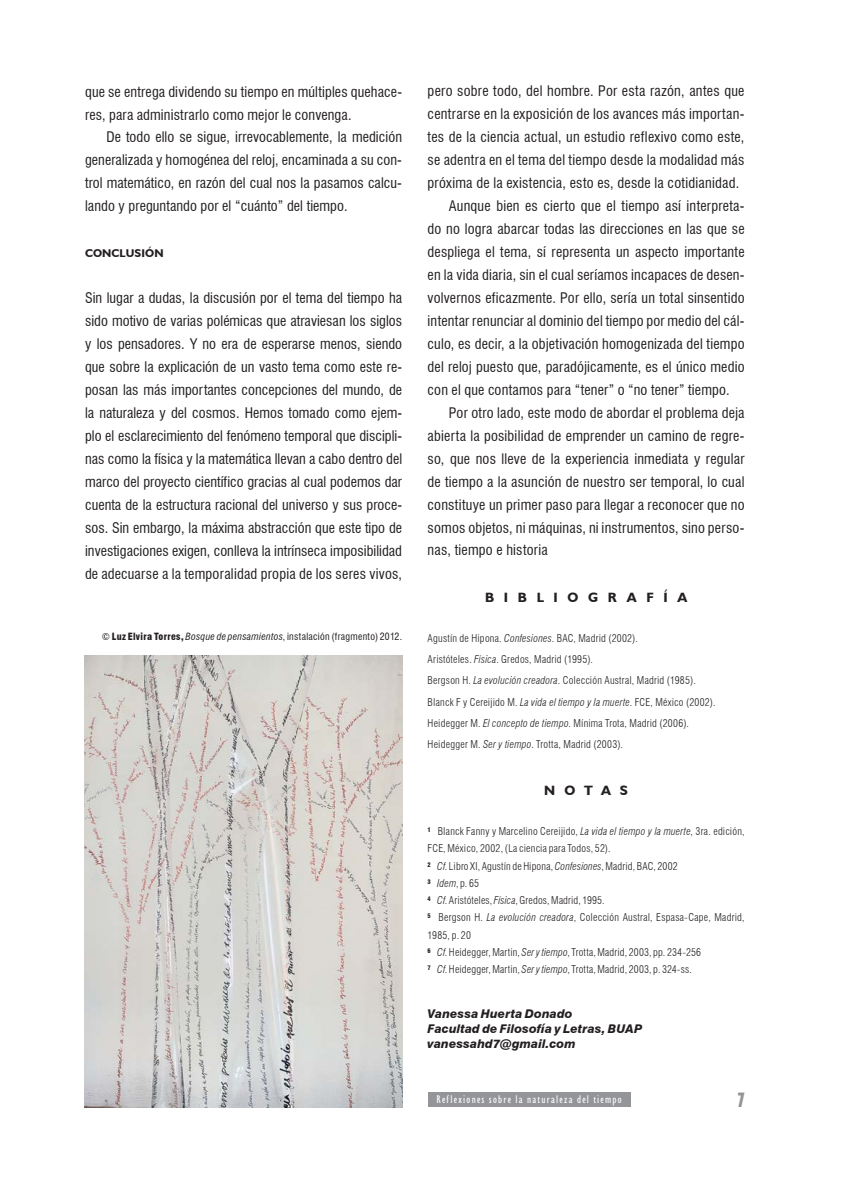
<style>
.page{position:relative;width:851px;height:1191px;background:#fff}
.page>*{position:absolute;margin:0;border:0;box-sizing:border-box;transform-origin:0 0}
.t1{font:700 condensed 21px "Humanist 521 BT Xtra";color:#939598;scale:.75 1}
.t2{font:condensed 14.25px/23px "Swiss 721 BT";letter-spacing:.015em;color:#231f20;text-align:justify}
.t3{font:700 13.5px "Humanist 521 BT";letter-spacing:.715em;color:#231f20}
.t4{font:italic 800 12px/15px "Swiss 721 BT";letter-spacing:.005em;color:#231f20}
.t5{font:condensed 11.25px "Humanist 521 BT";letter-spacing:.11em;color:#fff}
.t6{font:700 11.25px "Humanist 521 BT";letter-spacing:.01em;color:#231f20}
.t7{font:300 condensed 10.5px/17.2px "Swiss 721 BT";letter-spacing:.02em;color:#231f20}
.t8{font:condensed 9.75px "Swiss 721 BT";letter-spacing:.03em;color:#231f20}
.s1{font-weight:900}
.s2{font-style:italic}
</style>
<div class="page">
<div style="left:427px;top:1092px;width:203px;height:14px;background:#939598"></div>
<img style="left:85px;top:656px;width:318px;height:451px">
<p class="t2" style="left:85px;top:80px;width:318px">que se entrega dividendo su tiempo en múltiples quehace&shy;res, para administrarlo como mejor le convenga.</p>
<p class="t2" style="left:85px;top:126px;width:318px;text-indent:21px">De todo ello se sigue, irrevocablemente, la medición generalizada y homogénea del reloj, encaminada a su con&shy;trol matemático, en razón del cual nos la pasamos calcu&shy;lando y preguntando por el “cuánto” del tiempo.</p>
<p class="t6" style="left:85px;top:246px;width:80px">CONCLUSIÓN</p>
<p class="t2" style="left:85px;top:286px;width:318px">Sin lugar a dudas, la discusión por el tema del tiempo ha sido motivo de varias polémicas que atraviesan los siglos y los pensadores. Y no era de esperarse menos, siendo que sobre la explicación de un vasto tema como este re&shy;posan las más importantes concepciones del mundo, de la naturaleza y del cosmos. Hemos tomado como ejem&shy;plo el esclarecimiento del fenómeno temporal que discipli&shy;nas como la física y la matemática llevan a cabo dentro del marco del proyecto científico gracias al cual podemos dar cuenta de la estructura racional del universo y sus proce&shy;sos. Sin embargo, la máxima abstracción que este tipo de investigaciones exigen, conlleva la intrínseca imposibilidad de adecuarse a la temporalidad propia de los seres vivos,</p>
<p class="t8" style="left:102px;top:630px;width:301px">© <span class="s1">Luz Elvira Torres,</span> <span class="s2">Bosque de pensamientos</span>, instalación (fragmento) 2012.</p>
<p class="t2" style="left:427px;top:80px;width:318px">pero sobre todo, del hombre. Por esta razón, antes que</p>
<p class="t2" style="left:427px;top:103px;width:318px">centrarse en la exposición de los avances más importan-</p>
<p class="t2" style="left:427px;top:126px;width:318px">tes de la ciencia actual, un estudio reflexivo como este,</p>
<p class="t2" style="left:427px;top:149px;width:318px">se adentra en el tema del tiempo desde la modalidad más</p>
<p class="t2" style="left:427px;top:172px;width:313px">próxima de la existencia, esto es, desde la cotidianidad.</p>
<p class="t2" style="left:449px;top:194px;width:297px">Aunque bien es cierto que el tiempo así interpreta-</p>
<p class="t2" style="left:427px;top:217px;width:318px">do no logra abarcar todas las direcciones en las que se</p>
<p class="t2" style="left:427px;top:240px;width:318px">despliega el tema, sí representa un aspecto importante</p>
<p class="t2" style="left:427px;top:263px;width:318px">en la vida diaria, sin el cual seríamos incapaces de desen-</p>
<p class="t2" style="left:427px;top:286px;width:318px">volvernos eficazmente. Por ello, sería un total sinsentido</p>
<p class="t2" style="left:427px;top:309px;width:318px">intentar renunciar al dominio del tiempo por medio del cál-</p>
<p class="t2" style="left:427px;top:332px;width:318px">culo, es decir, a la objetivación homogenizada del tiempo</p>
<p class="t2" style="left:427px;top:355px;width:318px">del reloj puesto que, paradójicamente, es el único medio</p>
<p class="t2" style="left:427px;top:378px;width:303px">con el que contamos para “tener” o “no tener” tiempo.</p>
<p class="t2" style="left:449px;top:401px;width:297px">Por otro lado, este modo de abordar el problema deja</p>
<p class="t2" style="left:427px;top:424px;width:318px">abierta la posibilidad de emprender un camino de regre-</p>
<p class="t2" style="left:427px;top:447px;width:318px">so, que nos lleve de la experiencia inmediata y regular</p>
<p class="t2" style="left:427px;top:470px;width:318px">de tiempo a la asunción de nuestro ser temporal, lo cual</p>
<p class="t2" style="left:427px;top:493px;width:318px">constituye un primer paso para llegar a reconocer que no</p>
<p class="t2" style="left:427px;top:516px;width:318px">somos objetos, ni máquinas, ni instrumentos, sino perso-</p>
<p class="t2" style="left:427px;top:539px;width:122px">nas, tiempo e historia</p>
<p class="t3" style="left:485px;top:588px;width:203px">BIBLIOGRAFÍA</p>
<p class="t7" style="left:427px;top:627px;width:289px;line-height:21.1px">Agustín de Hipona. <span class="s2">Confesiones</span>. BAC, Madrid (2002).<br>Aristóteles. <span class="s2">Física</span>. Gredos, Madrid (1995).<br>Bergson H. <span class="s2">La evolución creadora</span>. Colección Austral, Madrid (1985).<br>Blanck F y Cereijido M. <span class="s2">La vida el tiempo y la muerte</span>. FCE, México (2002).<br>Heidegger M. <span class="s2">El concepto de tiempo</span>. Mínima Trota, Madrid (2006).<br>Heidegger M. <span class="s2">Ser y tiempo</span>. Trotta, Madrid (2003).</p>
<p class="t3" style="left:544px;top:782px;width:85px">NOTAS</p>
<p class="t7" style="left:427px;top:822px;width:318px"><sup>1</sup> Blanck Fanny y Marcelino Cereijido, <span class="s2">La vida el tiempo y la muerte</span>, 3ra. edición, FCE, México, 2002, (La ciencia para Todos, 52).<br><sup>2</sup> <span class="s2">Cf</span>. Libro XI, Agustín de Hipona, <span class="s2">Confesiones</span>, Madrid, BAC, 2002<br><sup>3</sup> <span class="s2">Idem</span>, p. 65<br><sup>4</sup> <span class="s2">Cf</span>. Aristóteles, <span class="s2">Física</span>, Gredos, Madrid, 1995.<br><sup>5</sup> Bergson H. <span class="s2">La evolución creadora</span>, Colección Austral, Espasa-Cape, Madrid, 1985, p. 20<br><sup>6</sup> <span class="s2">Cf</span>. Heidegger, Martin, <span class="s2">Ser y tiempo</span>, Trotta, Madrid, 2003, pp. 234-256<br><sup>7</sup> <span class="s2">Cf</span>. Heidegger, Martin, <span class="s2">Ser y tiempo</span>, Trotta, Madrid, 2003, p. 324-ss.</p>
<p class="t4" style="left:427px;top:1006px;width:216px">Vanessa Huerta Donado<br>Facultad de Filosofía y Letras, BUAP vanessahd7@gmail.com</p>
<p class="t5" style="left:436px;top:1092px;width:187px">Reflexiones sobre la naturaleza del tiempo</p>
<h1 class="t1" style="left:737px;top:1086px;width:10px">7</h1>
</div>
